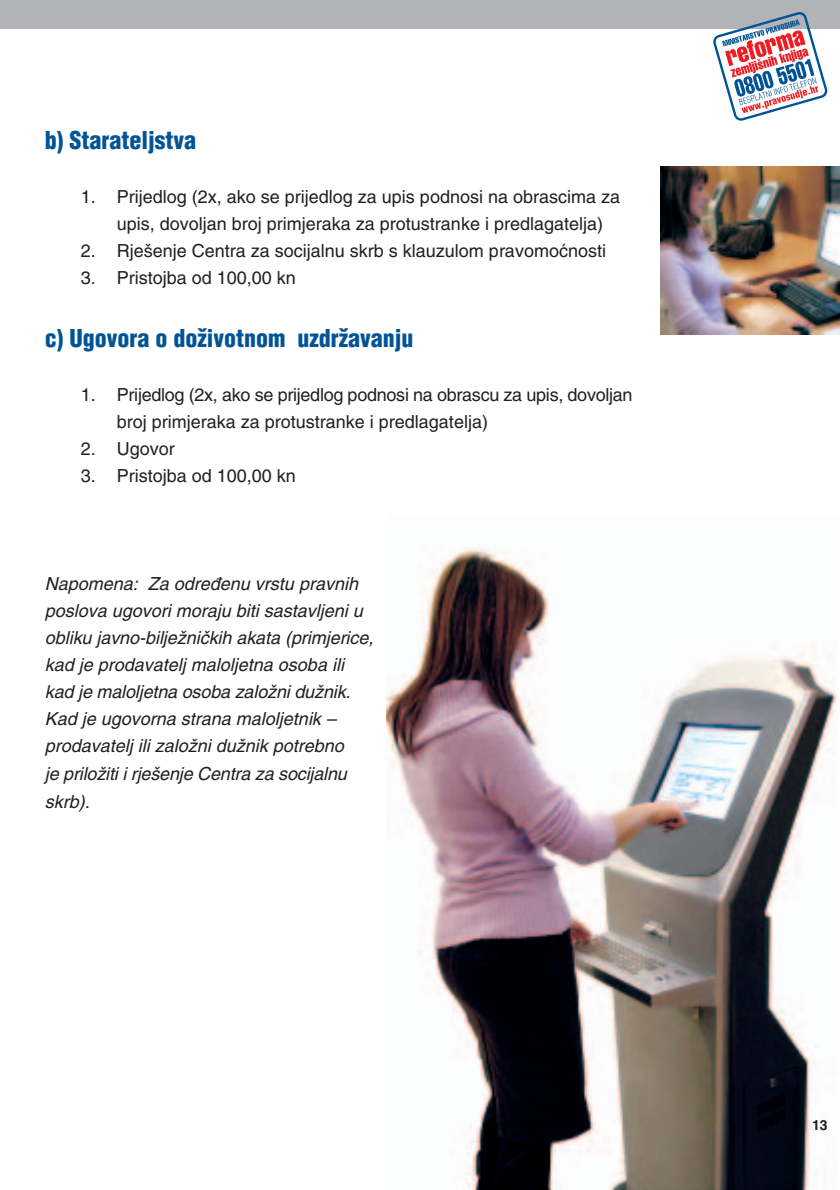
<style>
.page{position:relative;width:840px;height:1190px;background:#fff}
.page>*{position:absolute;margin:0;border:0;box-sizing:border-box;transform-origin:0 0}
.t1{font:900 condensed 24px "Helvetica";color:#005495}
.t2{font:18px/27px "Helvetica";color:#231f20}
.t3{font:italic 18px/27.2px "Helvetica";color:#231f20}
.t4{font:700 14px "Helvetica";color:#231f20}
</style>
<div class="page">
<img style="left:386px;top:547px;width:451px;height:643px">
<img style="left:661px;top:166px;width:178px;height:168px">
<div style="left:0;top:0;width:839px;height:29px;background:#b2b3b7"></div>
<svg style="left:713px;top:12px;width:115px;height:109px"></svg>
<h1 class="t1" style="left:45px;top:132px;width:153px">b) Starateljstva</h1>
<p class="t2" style="left:117px;top:185px;width:505px;text-indent:-36px">1. Prijedlog (2x, ako se prijedlog za upis podnosi na obrascima za upis, dovoljan broj primjeraka za protustranke i predlagatelja)</p>
<p class="t2" style="left:81px;top:239px;width:527px">2. Rješenje Centra za socijalnu skrb s klauzulom pravomoćnosti</p>
<p class="t2" style="left:81px;top:266px;width:217px">3. Pristojba od 100,00 kn</p>
<h1 class="t1" style="left:45px;top:330px;width:370px">c) Ugovora o doæivotnom uzdræavanju</h1>
<p class="t2" style="left:117px;top:383px;width:517px;text-indent:-36px">1. Prijedlog (2x, ako se prijedlog podnosi na obrascu za upis, dovoljan broj primjeraka za protustranke i predlagatelja)</p>
<p class="t2" style="left:81px;top:437px;width:96px">2. Ugovor</p>
<p class="t2" style="left:81px;top:464px;width:217px">3. Pristojba od 100,00 kn</p>
<p class="t3" style="left:45px;top:572px;width:330px">Napomena: Za odre-enu vrstu pravnih poslova ugovori moraju biti sastavljeni u obliku javno-bilježničkih akata (primjerice, kad je prodavatelj maloljetna osoba ili kad je maloljetna osoba založni dužnik.<br>Kad je ugovorna strana maloljetnik – prodavatelj ili založni dužnik potrebno<br>je priložiti i rješenje Centra za socijalnu skrb).</p>
<p class="t4" style="left:812px;top:1120px;width:17px">13</p>
</div>
